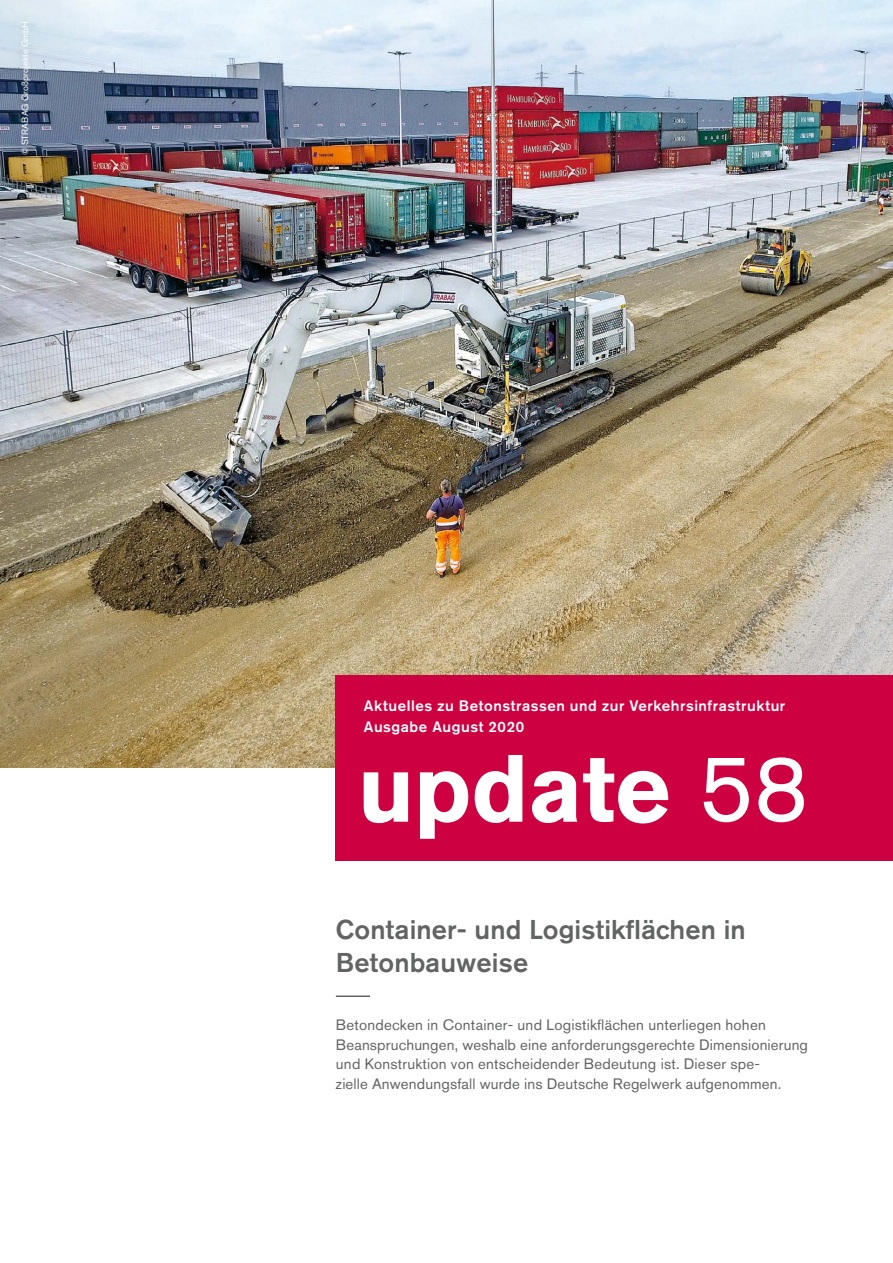
<style>
.page{position:relative;width:893px;height:1263px;background:#fff}
.page>*{position:absolute;margin:0;border:0;box-sizing:border-box;transform-origin:0 0}
.t1{font:700 94.5px "Akzidenz Grotesk BE";letter-spacing:-.01em;color:#fff}
.t2{font:500 27px/33px "Akzidenz Grotesk BE";letter-spacing:.005em;color:#626463}
.t3{font:15px/19.5px "Akzidenz Grotesk BE";letter-spacing:.01em;color:#626463}
.t4{font:500 15px/21px "Akzidenz Grotesk BE";letter-spacing:.035em;color:#fff}
.t5{font:9px "Akzidenz Grotesk BE";letter-spacing:.005em;color:#fff}
.s1{font-weight:400}
</style>
<div class="page">
<img style="left:0;top:0;width:893px;height:767px">
<hr style="left:336px;top:995px;width:34px;height:2px;background:#626463">
<div style="left:336px;top:675px;width:557px;height:185px;background:#cd0042"></div>
<div style="left:3px;top:5px;width:43px;height:166px;background:#000;opacity:.15"></div>
<p class="t5" style="left:20px;top:155px;width:136px;rotate:-90deg">© STRABAG Großprojekte GmbH</p>
<p class="t4" style="left:364px;top:695px;width:423px">Aktuelles zu Betonstrassen und zur Verkehrsinfrastruktur<br>Ausgabe August 2020</p>
<h1 class="t1" style="left:358px;top:734px;width:452px">update <span class="s1">58</span></h1>
<h2 class="t2" style="left:336px;top:912px;width:411px">Container- und Logistikflächen in<br>Betonbauweise</h2>
<p class="t3" style="left:336px;top:1015px;width:474px">Betondecken in Container- und Logistikflächen unterliegen hohen Beanspruchungen, weshalb eine anforderungsgerechte Dimensionierung und Konstruktion von entscheidender Bedeutung ist. Dieser spe-<br>zielle Anwendungsfall wurde ins Deutsche Regelwerk aufgenommen.</p>
</div>
